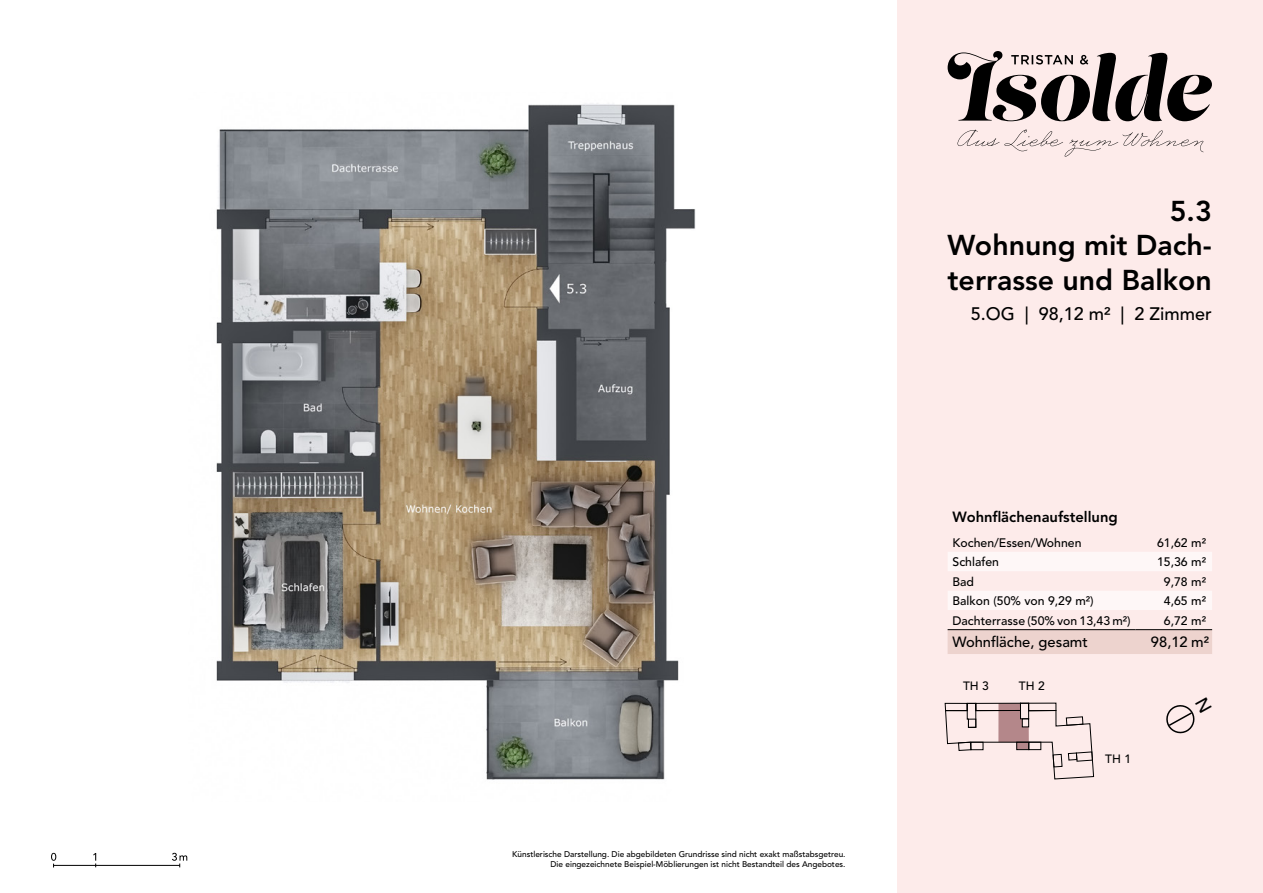
<style>
.page{position:relative;width:1263px;height:893px;background:#fff}
.page>*{position:absolute;margin:0;border:0;box-sizing:border-box;transform-origin:0 0}
.t1{font:800 28.5px/34.5px "Avenir LT Std";color:#000;text-align:justify}
.t2{font:500 18px "Avenir LT Std";color:#000}
.t3{font:500 14.7px "Avenir LT Std";color:#000}
.t4{font:800 14.7px "Avenir LT Std";color:#000}
.t5{font:500 12.3px "Avenir LT Std";color:#000}
.t6{font:500 12px "Avenir LT Std";color:#000}
.t7{font:500 8.25px/10.5px "Avenir LT Std";color:#000;text-align:right}
</style>
<div class="page">
<div style="left:896px;top:0;width:367px;height:893px;background:#fdebea"></div>
<svg style="left:948px;top:51px;width:264px;height:70px"></svg>
<svg style="left:957px;top:129px;width:246px;height:28px"></svg>
<img style="left:216px;top:103px;width:480px;height:677px">
<svg style="left:948px;top:552px;width:264px;height:102px"></svg>
<svg style="left:945px;top:703px;width:149px;height:76px"></svg>
<hr style="left:54px;top:865px;width:126px;height:1px;background:#000">
<svg style="left:51px;top:853px;width:5px;height:14px"></svg>
<svg style="left:93px;top:853px;width:3px;height:14px"></svg>
<svg style="left:172px;top:853px;width:15px;height:14px"></svg>
<svg style="left:1166px;top:705px;width:29px;height:29px"></svg>
<p class="t7" style="left:512px;top:849px;width:335px">Künstlerische Darstellung. Die abgebildeten Grundrisse sind nicht exakt maßstabsgetreu.<br>Die eingezeichnete Beispiel-Möblierungen ist nicht Bestandteil des Angebotes.</p>
<h1 class="t1" style="left:947px;top:193px;width:266px;text-indent:222px">5.3<br>Wohnung mit Dach&shy;terrasse und Balkon</h1>
<h2 class="t2" style="left:971px;top:303px;width:243px">5.OG | 98,12 m² | 2 Zimmer</h2>
<h3 class="t4" style="left:952px;top:509px;width:167px">Wohnflächenaufstellung</h3>
<h3 class="t5" style="left:952px;top:535px;width:130px">Kochen/Essen/Wohnen</h3>
<h3 class="t5" style="left:1157px;top:535px;width:51px">61,62 m²</h3>
<h3 class="t5" style="left:952px;top:555px;width:48px">Schlafen</h3>
<h3 class="t5" style="left:1157px;top:555px;width:51px">15,36 m²</h3>
<h3 class="t5" style="left:952px;top:574px;width:23px">Bad</h3>
<h3 class="t5" style="left:1164px;top:574px;width:44px">9,78 m²</h3>
<h3 class="t5" style="left:952px;top:594px;width:143px">Balkon (50% von 9,29 m²)</h3>
<h3 class="t5" style="left:1164px;top:594px;width:44px">4,65 m²</h3>
<h3 class="t5" style="left:952px;top:613px;width:180px">Dachterrasse (50% von 13,43 m²)</h3>
<h3 class="t5" style="left:1164px;top:613px;width:44px">6,72 m²</h3>
<h3 class="t3" style="left:952px;top:634px;width:137px">Wohnfläche, gesamt</h3>
<h3 class="t3" style="left:1151px;top:634px;width:60px">98,12 m²</h3>
<h3 class="t6" style="left:963px;top:678px;width:27px">TH 3</h3>
<h3 class="t6" style="left:1019px;top:678px;width:27px">TH 2</h3>
<h3 class="t6" style="left:1105px;top:752px;width:27px">TH 1</h3>
</div>
